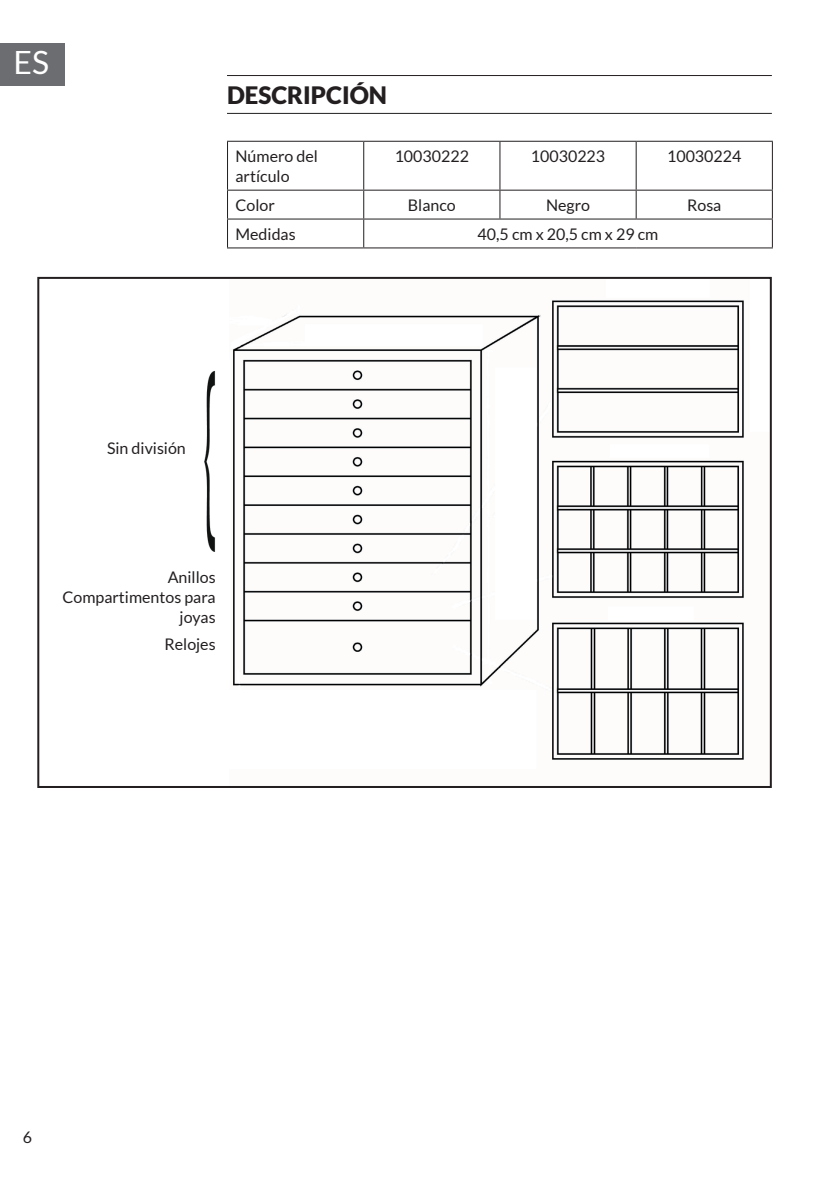
<style>
.page{position:relative;width:840px;height:1191px;background:#fff}
.page>*{position:absolute;margin:0;border:0;box-sizing:border-box;transform-origin:0 0}
.t1{font:32px "Lato";color:#fff}
.t2{font:900 24px "Lato";color:#231f20}
.t3{font:16px/20px "Lato";color:#231f20}
</style>
<div class="page">
<div style="left:0;top:43px;width:65px;height:42px;background:#6c6d70"></div>
<hr style="left:227px;top:75px;width:544px;height:1px;background:#231f20">
<hr style="left:227px;top:113px;width:544px;height:1px;background:#231f20">
<hr style="left:227px;top:141px;width:136px;height:1px;background:#231f20">
<hr style="left:227px;top:142px;width:1px;height:48px;background:#231f20">
<hr style="left:363px;top:141px;width:136px;height:1px;background:#231f20">
<hr style="left:363px;top:142px;width:1px;height:48px;background:#231f20">
<hr style="left:499px;top:141px;width:136px;height:1px;background:#231f20">
<hr style="left:499px;top:142px;width:1px;height:48px;background:#231f20">
<hr style="left:635px;top:141px;width:137px;height:1px;background:#231f20">
<hr style="left:635px;top:142px;width:1px;height:48px;background:#231f20">
<hr style="left:771px;top:142px;width:1px;height:48px;background:#231f20">
<hr style="left:227px;top:190px;width:136px;height:1px;background:#231f20">
<hr style="left:363px;top:190px;width:136px;height:1px;background:#231f20">
<hr style="left:499px;top:190px;width:136px;height:1px;background:#231f20">
<svg style="left:499px;top:191px;width:1px;height:27px"></svg>
<hr style="left:635px;top:190px;width:137px;height:1px;background:#231f20">
<svg style="left:635px;top:191px;width:1px;height:27px"></svg>
<hr style="left:227px;top:218px;width:136px;height:1px;background:#231f20">
<svg style="left:227px;top:191px;width:1px;height:56px"></svg>
<hr style="left:363px;top:218px;width:136px;height:1px;background:#231f20">
<svg style="left:363px;top:191px;width:1px;height:56px"></svg>
<hr style="left:499px;top:218px;width:136px;height:1px;background:#231f20">
<hr style="left:635px;top:218px;width:137px;height:1px;background:#231f20">
<svg style="left:771px;top:191px;width:1px;height:56px"></svg>
<hr style="left:227px;top:247px;width:136px;height:1px;background:#231f20">
<hr style="left:363px;top:247px;width:136px;height:1px;background:#231f20">
<hr style="left:499px;top:247px;width:136px;height:1px;background:#231f20">
<hr style="left:635px;top:247px;width:137px;height:1px;background:#231f20">
<img style="left:204px;top:300px;width:540px;height:460px">
<h1 class="t1" style="left:13px;top:45px;width:37px">ES</h1>
<h2 class="t2" style="left:227px;top:82px;width:161px">DESCRIPCIÓN</h2>
<p class="t3" style="left:235px;top:146px;width:84px">Número del artículo</p>
<p class="t3" style="left:394px;top:146px;width:76px">10030222</p>
<p class="t3" style="left:530px;top:146px;width:76px">10030223</p>
<p class="t3" style="left:666px;top:146px;width:76px">10030224</p>
<p class="t3" style="left:235px;top:195px;width:41px">Color</p>
<p class="t3" style="left:407px;top:195px;width:49px">Blanco</p>
<p class="t3" style="left:545px;top:195px;width:45px">Negro</p>
<p class="t3" style="left:686px;top:195px;width:36px">Rosa</p>
<p class="t3" style="left:235px;top:224px;width:62px">Medidas</p>
<p class="t3" style="left:477px;top:224px;width:182px">40,5 cm x 20,5 cm x 29 cm</p>
<p class="t3" style="left:107px;top:437px;width:80px">Sin división</p>
<p class="t3" style="left:62px;top:566px;width:154px;text-align:right">Anillos<br>Compartimentos para joyas</p>
<p class="t3" style="left:164px;top:633px;width:53px">Relojes</p>
<p class="t3" style="left:23px;top:1127px;width:11px">6</p>
</div>
